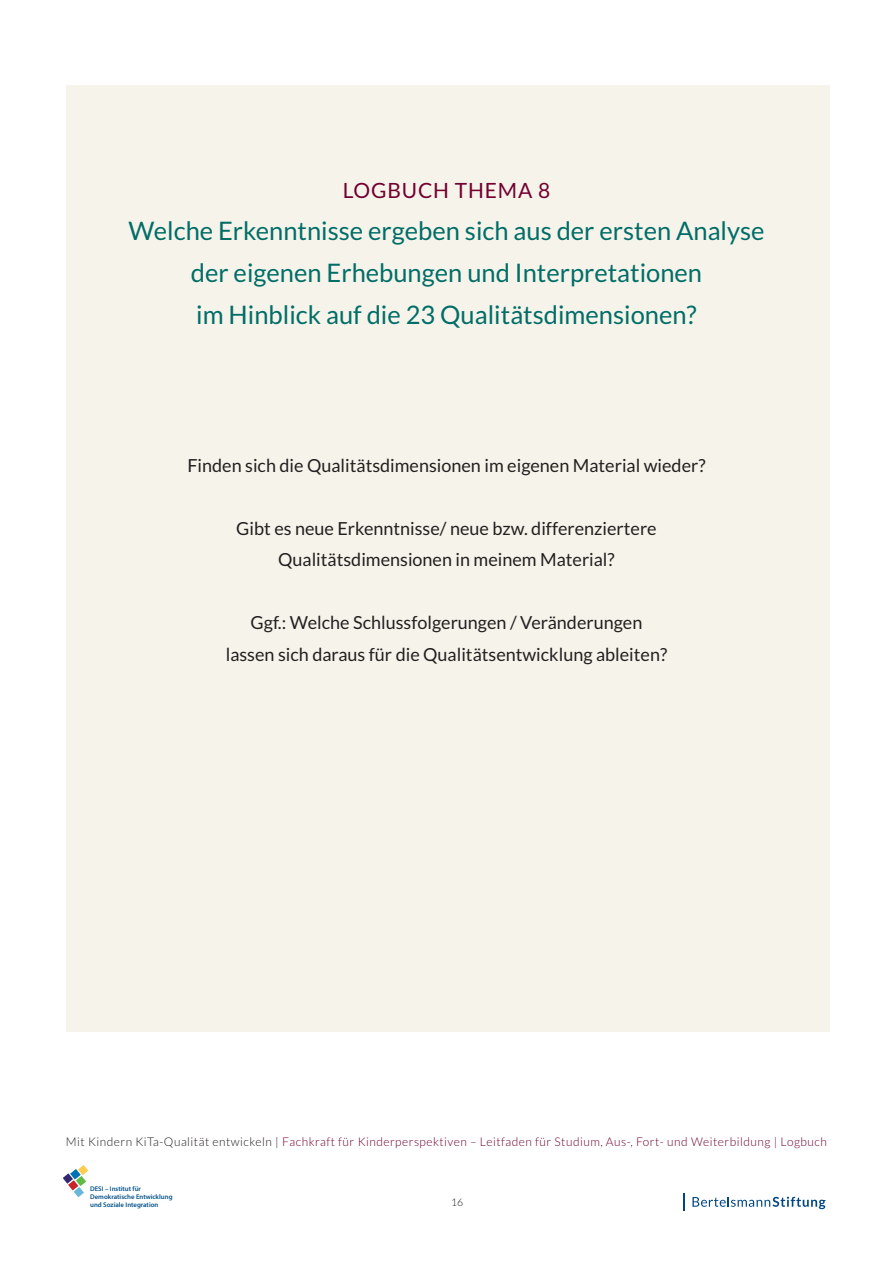
<style>
.page{position:relative;width:893px;height:1263px;background:#fff}
.page>*{position:absolute;margin:0;border:0;box-sizing:border-box;transform-origin:0 0}
.t1{font:25.5px/42px "Lato";color:#006d67;text-align:center}
.t2{font:21px "Lato";letter-spacing:.04em;color:#71002f}
.t3{font:18px "Lato";color:#231f20}
.t4{font:300 12px "Lato";letter-spacing:.04em;color:#71002f}
.t5{font:300 10.5px "Lato";color:#231f20}
.t6{font:600 6.75px/8.1px "Myriad Pro";color:#005088}
.s1{color:#231f20}
</style>
<div class="page">
<div style="left:66px;top:85px;width:763px;height:946px;background:#f6f3ea"></div>
<svg style="left:692px;top:1197px;width:133px;height:12px"></svg>
<svg style="left:684px;top:1193px;width:1px;height:17px"></svg>
<svg style="left:63px;top:1165px;width:25px;height:32px"></svg>
<p class="t2" style="left:343px;top:178px;width:209px">LOGBUCH THEMA 8</p>
<p class="t1" style="left:128px;top:209px;width:638px">Welche Erkenntnisse ergeben sich aus der ersten Analyse der eigenen Erhebungen und Interpretationen<br>im Hinblick auf die 23 Qualitätsdimensionen?</p>
<p class="t3" style="left:187px;top:455px;width:520px">Finden sich die Qualitätsdimensionen im eigenen Material wieder?</p>
<p class="t3" style="left:236px;top:518px;width:422px">Gibt es neue Erkenntnisse/ neue bzw. differenziertere</p>
<p class="t3" style="left:278px;top:550px;width:338px">Qualitätsdimensionen in meinem Material?</p>
<p class="t3" style="left:251px;top:613px;width:393px">Ggf.: Welche Schlussfolgerungen / Veränderungen</p>
<p class="t3" style="left:226px;top:644px;width:443px">lassen sich daraus für die Qualitätsentwicklung ableiten?</p>
<p class="t4" style="left:66px;top:1135px;width:763px"><span class="s1">Mit Kindern KiTa-Qualität entwickeln |</span> Fachkraft für Kinderperspektiven – Leitfaden für Studium, Aus-, Fort- und Weiterbildung | Logbuch</p>
<p class="t6" style="left:90px;top:1184px;width:84px">DESI – Institut für<br>Demokratische Entwicklung und Soziale Integration</p>
<p class="t5" style="left:451px;top:1197px;width:14px">16</p>
</div>
